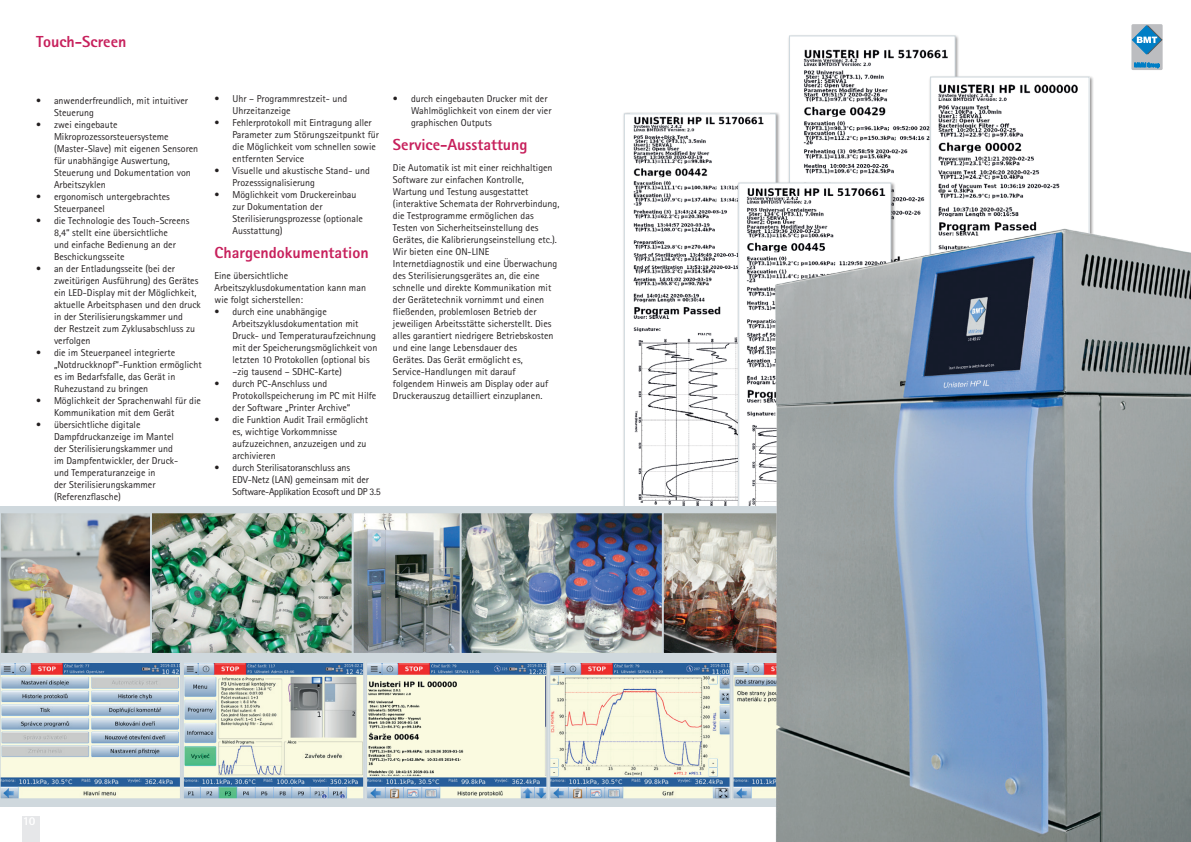
<style>
.page{position:relative;width:1191px;height:842px;background:#fff}
.page>*{position:absolute;margin:0;border:0;box-sizing:border-box;transform-origin:0 0}
.t1{font:800 16px "Rotis Sans Serif Std";color:#c7205c}
.t2{font:800 12px "Rotis Sans Serif Std";color:#fff}
.t3{font:10px/12px "Rotis Sans Serif Std";color:#231f20}
</style>
<div class="page">
<div style="left:23px;top:816px;width:17px;height:26px;background:#e6e7e9"></div>
<div style="left:1131px;top:24px;width:31px;height:46px;background:#bcbdc0;border-radius:2px"></div>
<svg style="left:1134px;top:63px;width:25px;height:5px"></svg>
<svg style="left:1132px;top:26px;width:30px;height:28px"></svg>
<img style="left:633px;top:116px;width:131px;height:390px">
<img style="left:803px;top:49px;width:145px;height:166px">
<img style="left:742px;top:185px;width:147px;height:321px">
<div style="left:928px;top:75px;width:166px;height:350px;background:#231f20;opacity:.5"></div>
<img style="left:932px;top:79px;width:155px;height:148px">
<svg style="left:0;top:661px;width:182px;height:139px"></svg>
<img style="left:185px;top:664px;width:177px;height:133px">
<div style="left:182px;top:661px;width:183px;height:139px;border:2px solid #cfd8dd"></div>
<img style="left:368px;top:664px;width:177px;height:133px">
<div style="left:365px;top:661px;width:183px;height:139px;border:2px solid #cfd8dd"></div>
<img style="left:551px;top:664px;width:177px;height:133px">
<div style="left:548px;top:661px;width:183px;height:139px;border:2px solid #cfd8dd"></div>
<img style="left:734px;top:664px;width:27px;height:133px">
<div style="left:731px;top:661px;width:183px;height:139px;border:2px solid #cfd8dd"></div>
<img style="left:153px;top:514px;width:306px;height:138px">
<img style="left:0;top:512px;width:150px;height:142px">
<div style="left:150px;top:511px;width:204px;height:144px;border:2px solid #cfd8dd"></div>
<div style="left:352px;top:511px;width:111px;height:144px;border:2px solid #cfd8dd"></div>
<img style="left:462px;top:514px;width:200px;height:138px">
<div style="left:459px;top:511px;width:210px;height:144px;border:2px solid #cfd8dd"></div>
<div style="left:0;top:506px;width:781px;height:6px;background:#cfd8dd"></div>
<div style="left:0;top:654px;width:782px;height:7px;background:#cfd8dd"></div>
<img style="left:665px;top:514px;width:96px;height:138px">
<div style="left:662px;top:511px;width:131px;height:144px;border:2px solid #cfd8dd"></div>
<div style="left:0;top:801px;width:1124px;height:6px;background:#cfd8dd"></div>
<img style="left:761px;top:227px;width:430px;height:615px">
<h1 class="t1" style="left:36px;top:31px;width:92px">Touch-Screen</h1>
<p class="t3" style="left:54px;top:95px;width:136px;text-indent:-18px">• anwenderfreundlich, mit intuitiver<br>Steuerung</p>
<p class="t3" style="left:54px;top:119px;width:146px;text-indent:-18px">• zwei eingebaute<br>Mikroprozessorsteuersysteme (Master-Slave) mit eigenen Sensoren für unabhängige Auswertung,<br>Steuerung und Dokumentation von<br>Arbeitszyklen</p>
<p class="t3" style="left:54px;top:191px;width:117px;text-indent:-18px">• ergonomisch untergebrachtes<br>Steuerpaneel</p>
<p class="t3" style="left:54px;top:215px;width:137px;text-indent:-18px">• die Technologie des Touch-Screens<br>8,4“ stellt eine übersichtliche<br>und einfache Bedienung an der<br>Beschickungsseite</p>
<p class="t3" style="left:54px;top:263px;width:148px;text-indent:-18px">• an der Entladungsseite (bei der zweitürigen Ausführung) des Gerätes ein LED-Display mit der Möglichkeit, aktuelle Arbeitsphasen und den druck in der Sterilisierungskammer und<br>der Restzeit zum Zyklusabschluss zu verfolgen</p>
<p class="t3" style="left:54px;top:347px;width:149px;text-indent:-18px">• die im Steuerpaneel integrierte „Notdruckknopf“-Funktion ermöglicht es im Bedarfsfalle, das Gerät in<br>Ruhezustand zu bringen</p>
<p class="t3" style="left:54px;top:395px;width:148px;text-indent:-18px">• Möglichkeit der Sprachenwahl für die<br>Kommunikation mit dem Gerät</p>
<p class="t3" style="left:54px;top:419px;width:126px;text-indent:-18px">• übersichtliche digitale<br>Dampfdruckanzeige im Mantel der Sterilisierungskammer und im Dampfentwickler, der Druck&shy;und Temperaturanzeige in<br>der Sterilisierungskammer (Referenzflasche)</p>
<p class="t3" style="left:232px;top:92px;width:116px;text-indent:-18px">• Uhr – Programmrestzeit- und<br>Uhrzeitanzeige</p>
<p class="t3" style="left:232px;top:116px;width:148px;text-indent:-18px">• Fehlerprotokoll mit Eintragung aller Parameter zum Störungszeitpunkt für die Möglichkeit vom schnellen sowie entfernten Service</p>
<p class="t3" style="left:232px;top:164px;width:139px;text-indent:-18px">• Visuelle und akustische Stand- und<br>Prozesssignalisierung</p>
<p class="t3" style="left:232px;top:188px;width:132px;text-indent:-18px">• Möglichkeit vom Druckereinbau zur Dokumentation der<br>Sterilisierungsprozesse (optionale<br>Ausstattung)</p>
<h1 class="t1" style="left:214px;top:243px;width:156px">Chargendokumentation</h1>
<p class="t3" style="left:214px;top:269px;width:153px">Eine übersichtliche<br>Arbeitszyklusdokumentation kann man wie folgt sicherstellen:</p>
<p class="t3" style="left:232px;top:305px;width:146px;text-indent:-18px">• durch eine unabhängige Arbeitszyklusdokumentation mit Druck- und Temperaturaufzeichnung mit der Speicherungsmöglichkeit von letzten 10 Protokollen (optional bis –zig tausend – SDHC-Karte)</p>
<p class="t3" style="left:232px;top:377px;width:145px;text-indent:-18px">• durch PC-Anschluss und<br>Protokollspeicherung im PC mit Hilfe der Software „Printer Archive“</p>
<p class="t3" style="left:232px;top:413px;width:137px;text-indent:-18px">• die Funktion Audit Trail ermöglicht es, wichtige Vorkommnisse aufzuzeichnen, anzuzeigen und zu archivieren</p>
<p class="t3" style="left:232px;top:461px;width:150px;text-indent:-18px">• durch Sterilisatoranschluss ans<br>EDV-Netz (LAN) gemeinsam mit der<br>Software-Applikation Ecosoft und DP 3.5</p>
<p class="t3" style="left:411px;top:92px;width:142px;text-indent:-18px">• durch eingebauten Drucker mit der<br>Wahlmöglichkeit von einem der vier graphischen Outputs</p>
<h1 class="t1" style="left:393px;top:135px;width:136px">Service-Ausstattung</h1>
<p class="t3" style="left:393px;top:161px;width:168px">Die Automatik ist mit einer reichhaltigen Software zur einfachen Kontrolle, Wartung und Testung ausgestattet (interaktive Schemata der Rohrverbindung, die Testprogramme ermöglichen das Testen von Sicherheitseinstellung des Gerätes, die Kalibrierungseinstellung etc.).<br>Wir bieten eine ON-LINE Internetdiagnostik und eine Überwachung des Sterilisierungsgerätes an, die eine schnelle und direkte Kommunikation mit der Gerätetechnik vornimmt und einen fließenden, problemlosen Betrieb der jeweiligen Arbeitsstätte sicherstellt. Dies alles garantiert niedrigere Betriebskosten und eine lange Lebensdauer des<br>Gerätes. Das Gerät ermöglicht es, Service-Handlungen mit darauf folgendem Hinweis am Display oder auf Druckerauszug detailliert einzuplanen.</p>
<p class="t2" style="left:23px;top:813px;width:14px">10</p>
</div>
